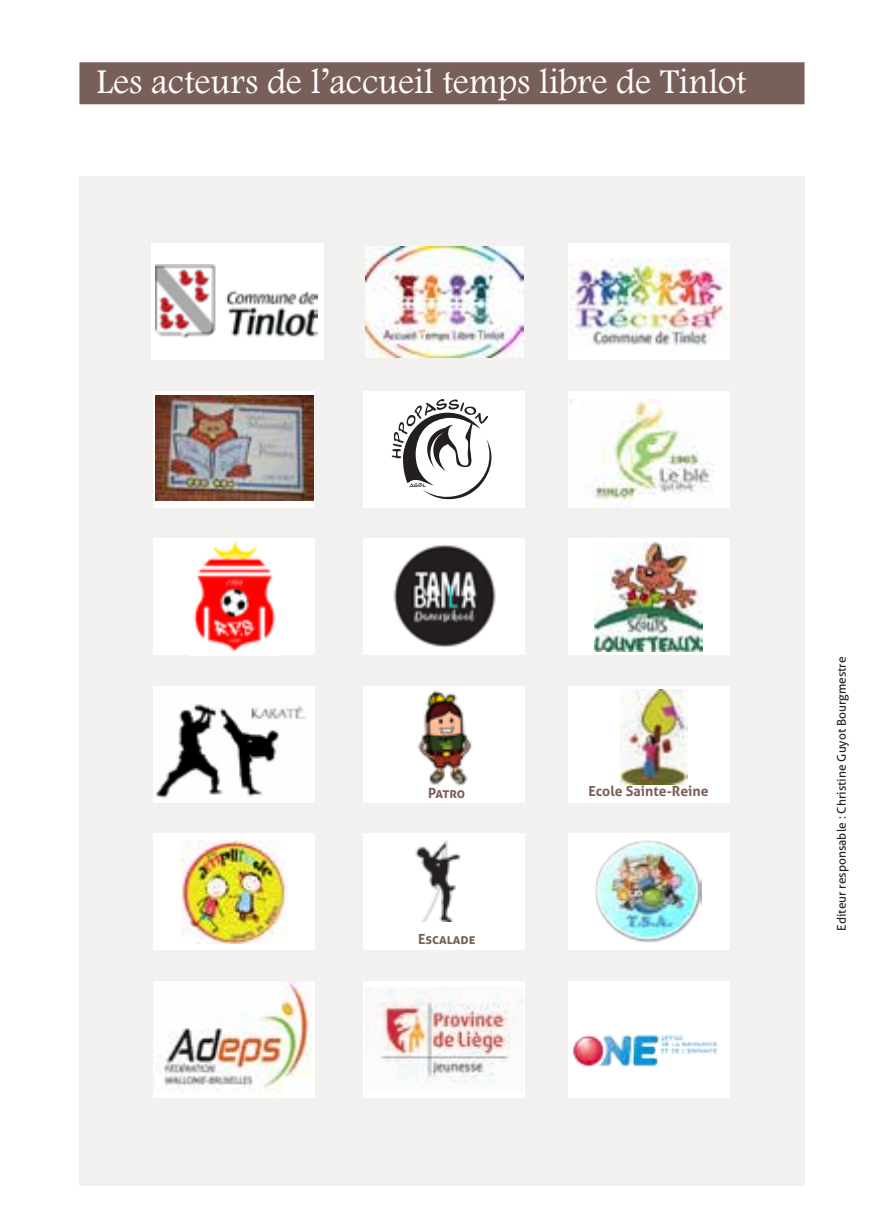
<style>
.page{position:relative;width:874px;height:1225px;background:#fff}
.page>*{position:absolute;margin:0;border:0;box-sizing:border-box;transform-origin:0 0}
.t1{font:36px "Footlight MT Light";color:#fff}
.t2{font:700 14px "Aller";color:#795f59}
.t3{font:12px "Aller";color:#231f20}
</style>
<div class="page">
<div style="left:79px;top:62px;width:725px;height:42px;background:#795f59"></div>
<div style="left:79px;top:176px;width:725px;height:1009px;background:#f3f0f0"></div>
<div style="left:153px;top:539px;width:162px;height:116px;background:#fff"></div>
<img style="left:193px;top:540px;width:83px;height:112px">
<div style="left:153px;top:833px;width:162px;height:117px;background:#fff"></div>
<img style="left:181px;top:840px;width:106px;height:103px">
<div style="left:567px;top:391px;width:162px;height:116px;background:#fff"></div>
<img style="left:569px;top:399px;width:145px;height:105px">
<div style="left:567px;top:539px;width:162px;height:116px;background:#fff"></div>
<img style="left:594px;top:542px;width:108px;height:109px">
<div style="left:363px;top:833px;width:162px;height:117px;background:#fff"></div>
<img style="left:415px;top:840px;width:47px;height:81px">
<svg style="left:153px;top:391px;width:162px;height:116px;fill:#fff"></svg>
<img style="left:155px;top:395px;width:158px;height:105px">
<img style="left:365px;top:246px;width:158px;height:112px">
<div style="left:363px;top:391px;width:162px;height:116px;background:#fff"></div>
<svg style="left:391px;top:399px;width:101px;height:101px"></svg>
<div style="left:363px;top:539px;width:162px;height:116px;background:#fff"></div>
<img style="left:393px;top:545px;width:103px;height:103px">
<div style="left:363px;top:686px;width:162px;height:116px;background:#fff"></div>
<img style="left:417px;top:690px;width:55px;height:95px">
<div style="left:567px;top:244px;width:162px;height:116px;background:#fff"></div>
<img style="left:569px;top:258px;width:158px;height:88px">
<div style="left:153px;top:981px;width:162px;height:116px;background:#fff"></div>
<img style="left:159px;top:981px;width:152px;height:112px">
<div style="left:363px;top:981px;width:162px;height:116px;background:#fff"></div>
<img style="left:365px;top:987px;width:158px;height:95px">
<div style="left:153px;top:686px;width:162px;height:116px;background:#fff"></div>
<img style="left:156px;top:704px;width:150px;height:95px">
<div style="left:567px;top:981px;width:162px;height:116px;background:#fff"></div>
<img style="left:572px;top:1034px;width:146px;height:33px">
<div style="left:567px;top:833px;width:162px;height:117px;background:#fff"></div>
<img style="left:595px;top:841px;width:106px;height:101px">
<div style="left:567px;top:686px;width:162px;height:116px;background:#fff"></div>
<img style="left:620px;top:689px;width:67px;height:95px">
<div style="left:150px;top:244px;width:173px;height:116px;background:#fff"></div>
<img style="left:155px;top:264px;width:162px;height:74px">
<h1 class="t1" style="left:96px;top:60px;width:651px">Les acteurs de l’accueil temps libre de Tinlot</h1>
<p class="t2" style="left:428px;top:784px;width:38px">Patro</p>
<p class="t2" style="left:588px;top:782px;width:122px">Ecole Sainte-Reine</p>
<p class="t2" style="left:418px;top:930px;width:59px">Escalade</p>
<p class="t3" style="left:834px;top:930px;width:275px;rotate:-90deg">Editeur responsable : Christine Guyot Bourgmestre</p>
</div>
